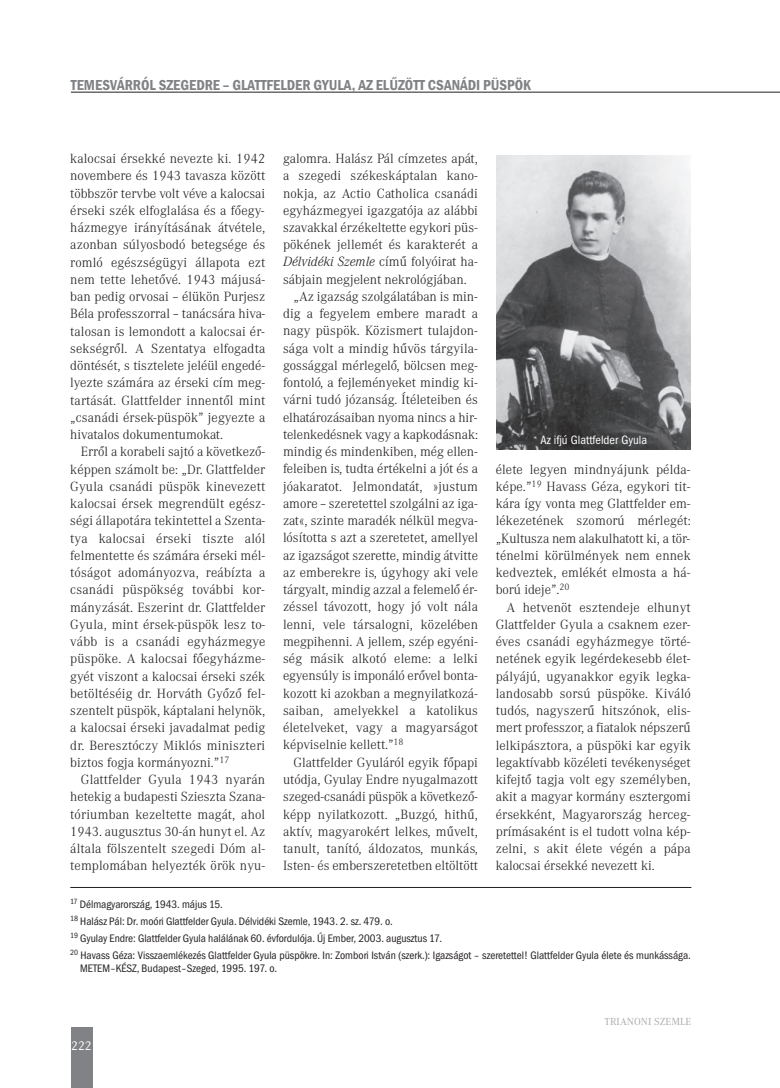
<style>
.page{position:relative;width:780px;height:1088px;background:#fff}
.page>*{position:absolute;margin:0;border:0;box-sizing:border-box;transform-origin:0 0}
.t1{font:600 condensed 15px "Franklin Gothic";color:#808285}
.t2{font:300 13.12px/17.2px "Corporate A";color:#231f20;text-align:justify}
.t3{font:condensed 12.5px "ITC Franklin Gothic Std";color:#fff}
.t4{font:12.5px "Corporate A";color:#fff}
.t5{font:11.25px/17px "Franklin Got Itc TOT Boo Con";color:#231f20}
.t6{font:10px "Corporate A";letter-spacing:.01em;color:#a8a9ad}
.s1{font-style:italic}
</style>
<div class="page">
<hr style="left:71px;top:92px;width:709px;height:1px;background:#231f20">
<div style="left:71px;top:1028px;width:21px;height:60px;background:#808285"></div>
<hr style="left:70px;top:887px;width:621px;height:1px;background:#231f20">
<img style="left:496px;top:155px;width:194px;height:295px">
<p class="t1" style="left:71px;top:76px;width:461px">TEMESVÁRRÓL SZEGEDRE – GLATTFELDER GYULA, AZ ELŰZÖTT CSANÁDI PÜSPÖK</p>
<p class="t2" style="left:70px;top:151px;width:196px">kalocsai érsekké nevezte ki. 1942 novembere és 1943 tavasza között többször tervbe volt véve a kalocsai érseki szék elfoglalása és a főegy&shy;házmegye irányításának átvétele, azonban súlyosbodó betegsége és romló egészségügyi állapota ezt nem tette lehetővé. 1943 májusá&shy;ban pedig orvosai – élükön Purjesz Béla professzorral – tanácsára hiva&shy;talosan is lemondott a kalocsai ér&shy;sekségről. A Szentatya elfogadta döntését, s tisztelete jeléül engedé&shy;lyezte számára az érseki cím meg&shy;tartását. Glattfelder innentől mint „csanádi érsek-püspök” jegyezte a hivatalos dokumentumokat.</p>
<p class="t2" style="left:70px;top:444px;width:196px;text-indent:11px">Erről a korabeli sajtó a következő&shy;képpen számolt be: „Dr. Glattfelder Gyula csanádi püspök kinevezett kalocsai érsek megrendült egész&shy;ségi állapotára tekintettel a Szenta&shy;tya kalocsai érseki tiszte alól felmentette és számára érseki mél&shy;tóságot adományozva, reábízta a csanádi püspökség további kor&shy;mányzását. Eszerint dr. Glattfelder Gyula, mint érsek-püspök lesz to&shy;vább is a csanádi egyházmegye püspöke. A kalocsai főegyházme&shy;gyét viszont a kalocsai érseki szék betöltéséig dr. Horváth Győző fel&shy;szentelt püspök, káptalani helynök, a kalocsai érseki javadalmat pedig dr. Beresztóczy Miklós miniszteri biztos fogja kormányozni.”<sup>17</sup></p>
<p class="t2" style="left:70px;top:772px;width:196px;text-indent:11px">Glattfelder Gyula 1943 nyarán hetekig a budapesti Szieszta Szana&shy;tóriumban kezeltette magát, ahol 1943. augusztus 30-án hunyt el. Az általa fölszentelt szegedi Dóm al&shy;templomában helyezték örök nyu-</p>
<p class="t2" style="left:283px;top:151px;width:196px">galomra. Halász Pál címzetes apát,</p>
<p class="t2" style="left:283px;top:168px;width:196px">a szegedi székeskáptalan kano-</p>
<p class="t2" style="left:283px;top:185px;width:196px">nokja, az Actio Catholica csanádi</p>
<p class="t2" style="left:283px;top:203px;width:196px">egyházmegyei igazgatója az alábbi</p>
<p class="t2" style="left:283px;top:220px;width:196px">szavakkal érzékeltette egykori püs-</p>
<p class="t2" style="left:283px;top:237px;width:196px">pökének jellemét és karakterét a</p>
<p class="t2" style="left:283px;top:254px;width:196px"><span class="s1">Délvidéki Szemle</span> című folyóirat ha-</p>
<p class="t2" style="left:283px;top:272px;width:185px">sábjain megjelent nekrológjában.</p>
<p class="t2" style="left:293px;top:289px;width:186px">„Az igazság szolgálatában is min-</p>
<p class="t2" style="left:283px;top:306px;width:196px">dig a fegyelem embere maradt a</p>
<p class="t2" style="left:283px;top:323px;width:196px">nagy püspök. Közismert tulajdon-</p>
<p class="t2" style="left:283px;top:341px;width:196px">sága volt a mindig hűvös tárgyila-</p>
<p class="t2" style="left:283px;top:358px;width:196px">gossággal mérlegelő, bölcsen meg -</p>
<p class="t2" style="left:283px;top:375px;width:196px">fontoló, a fejleményeket mindig ki-</p>
<p class="t2" style="left:283px;top:392px;width:196px">várni tudó józanság. Ítéleteiben és</p>
<p class="t2" style="left:283px;top:410px;width:196px">elhatározásaiban nyoma nincs a hir-</p>
<p class="t2" style="left:283px;top:427px;width:196px">telenkedésnek vagy a kapkodásnak:</p>
<p class="t2" style="left:283px;top:444px;width:196px">mindig és mindenkiben, még ellen-</p>
<p class="t2" style="left:283px;top:461px;width:196px">feleiben is, tudta értékelni a jót és a</p>
<p class="t2" style="left:283px;top:479px;width:196px">jóakaratot. Jelmondatát, »justum</p>
<p class="t2" style="left:283px;top:496px;width:196px">amore – szeretettel szolgálni az iga-</p>
<p class="t2" style="left:283px;top:513px;width:196px">zat«, szinte maradék nélkül megva-</p>
<p class="t2" style="left:283px;top:530px;width:196px">lósította s azt a szeretetet, amellyel</p>
<p class="t2" style="left:283px;top:548px;width:196px">az igazságot szerette, mindig átvitte</p>
<p class="t2" style="left:283px;top:565px;width:196px">az emberekre is, úgyhogy aki vele</p>
<p class="t2" style="left:283px;top:582px;width:196px">tárgyalt, mindig azzal a felemelő ér-</p>
<p class="t2" style="left:283px;top:599px;width:196px">zéssel távozott, hogy jó volt nála</p>
<p class="t2" style="left:283px;top:616px;width:196px">lenni, vele társalogni, közelében</p>
<p class="t2" style="left:283px;top:634px;width:196px">megpihenni. A jellem, szép egyéni-</p>
<p class="t2" style="left:283px;top:651px;width:196px">ség másik alkotó eleme: a lelki</p>
<p class="t2" style="left:283px;top:668px;width:196px">egyensúly is imponáló erővel bonta-</p>
<p class="t2" style="left:283px;top:685px;width:196px">kozott ki azokban a megnyilatkozá-</p>
<p class="t2" style="left:283px;top:703px;width:196px">saiban, amelyekkel a katolikus</p>
<p class="t2" style="left:283px;top:720px;width:196px">életelveket, vagy a magyarságot</p>
<p class="t2" style="left:283px;top:737px;width:122px">képviselnie kellett.”<sup>18</sup></p>
<p class="t2" style="left:293px;top:755px;width:186px">Glattfelder Gyuláról egyik főpapi</p>
<p class="t2" style="left:283px;top:772px;width:196px">utódja, Gyulay Endre nyugalmazott</p>
<p class="t2" style="left:283px;top:789px;width:196px">szeged-csanádi püspök a következő-</p>
<p class="t2" style="left:283px;top:806px;width:196px">képp nyilatkozott. „Buzgó, hithű,</p>
<p class="t2" style="left:283px;top:824px;width:196px">aktív, magyarokért lelkes, művelt,</p>
<p class="t2" style="left:283px;top:841px;width:196px">tanult, tanító, áldozatos, munkás,</p>
<p class="t2" style="left:283px;top:858px;width:196px">Isten- és emberszeretetben eltöltött</p>
<p class="t3" style="left:540px;top:434px;width:108px">Az ifjú Glattfelder Gyula</p>
<p class="t2" style="left:495px;top:461px;width:196px">élete legyen mindnyájunk példa&shy;képe.”<sup>19</sup> Havass Géza, egykori tit&shy;kára így vonta meg Glattfelder em - lékezetének szomorú mérlegét: „Kultusza nem alakulhatott ki, a tör&shy;ténelmi körülmények nem ennek kedveztek, emlékét elmosta a há&shy;ború ideje”.<sup>20</sup></p>
<p class="t2" style="left:495px;top:599px;width:196px;text-indent:11px">A hetvenöt esztendeje elhunyt Glattfelder Gyula a csaknem ezer&shy;éves csanádi egyházmegye törté&shy;netének egyik legérdekesebb élet - pályájú, ugyanakkor egyik legka&shy;landosabb sorsú püspöke. Kiváló tudós, nagyszerű hitszónok, elis&shy;mert professzor, a fiatalok népszerű lelkipásztora, a püspöki kar egyik legaktívabb közéleti tevékenységet kifejtő tagja volt egy személyben, akit a magyar kormány esztergomi érsekként, Magyarország herceg&shy;prímásaként is el tudott volna kép&shy;zelni, s akit élete végén a pápa kalocsai érsekké nevezett ki.</p>
<p class="t5" style="left:70px;top:896px;width:622px"><sup>17</sup> Délmagyarország, 1943. május 15.<br><sup>18</sup> Halász Pál: Dr. moóri Glattfelder Gyula. Délvidéki Szemle, 1943. 2. sz. 479. o.<br><sup>19</sup> Gyulay Endre: Glattfelder Gyula halálának 60. évfordulója. Új Ember, 2003. augusztus 17.<br><sup>20</sup> Havass Géza: Visszaemlékezés Glattfelder Gyula püspökre. In: Zombori István (szerk.): Igazságot – szeretettel! Glattfelder Gyula élete és munkássága.</p>
<p class="t5" style="left:80px;top:961px;width:198px">METEM–KÉSZ, Budapest–Szeged, 1995. 197. o.</p>
<p class="t4" style="left:71px;top:1038px;width:22px">222</p>
<p class="t6" style="left:604px;top:1016px;width:88px">TRIANONI SZEMLE</p>
</div>
